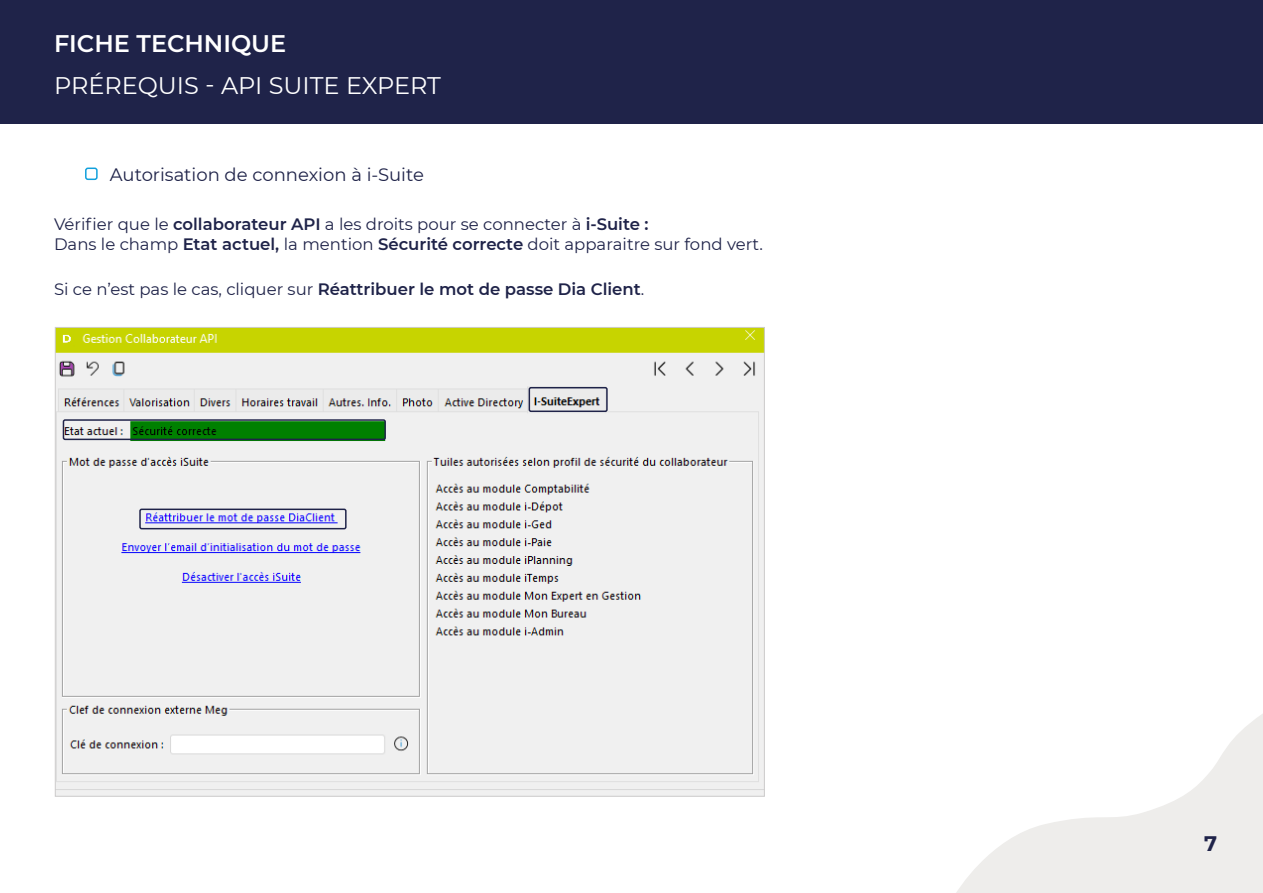
<style>
.page{position:relative;width:1263px;height:893px;background:#fff}
.page>*{position:absolute;margin:0;border:0;box-sizing:border-box;transform-origin:0 0}
.t1{font:24px "Montserrat";color:#fff}
.t2{font:600 24px "Montserrat";color:#fff}
.t3{font:700 21px "Montserrat";color:#1f2349}
.t4{font:18px "Montserrat";color:#1f2349}
.t5{font:16.5px/19.8px "Montserrat";color:#1f2349}
.t6{font:600 16.5px "Montserrat";color:#1f2349}
.s1{font-weight:600}
.s2{font-weight:400}
</style>
<div class="page">
<div style="left:0;top:0;width:1263px;height:123px;background:#1f2349"></div>
<svg style="left:956px;top:714px;width:307px;height:179px"></svg>
<img style="left:57px;top:329px;width:706px;height:466px">
<div style="left:529px;top:387px;width:79px;height:25px;border:2px solid #1f2349;border-radius:2px"></div>
<div style="left:63px;top:419px;width:323px;height:21px;border:2px solid #1f2349;border-radius:2px"></div>
<div style="left:139px;top:509px;width:208px;height:20px;border:2px solid #1f2349;border-radius:2px"></div>
<div style="left:85px;top:168px;width:13px;height:12px;border:2px solid #11a0dc;border-radius:2px"></div>
<h1 class="t2" style="left:54px;top:26px;width:234px">FICHE TECHNIQUE</h1>
<h1 class="t1" style="left:54px;top:69px;width:388px">PRÉREQUIS - API SUITE EXPERT</h1>
<p class="t4" style="left:110px;top:162px;width:316px">Autorisation de connexion à i-Suite</p>
<p class="t5" style="left:54px;top:214px;width:710px">Vérifier que le <span class="s1">collaborateur API</span> a les droits pour se connecter à <span class="s1">i-Suite :<br></span>Dans le champ <span class="s1">Etat actuel,</span> la mention <span class="s1">Sécurité correcte</span> doit apparaitre sur fond vert.</p>
<p class="t6" style="left:54px;top:278px;width:592px"><span class="s2">Si ce n’est pas le cas, cliquer sur</span> Réattribuer le mot de passe Dia Client<span class="s2">.</span></p>
<p class="t3" style="left:1204px;top:829px;width:15px">7</p>
</div>
